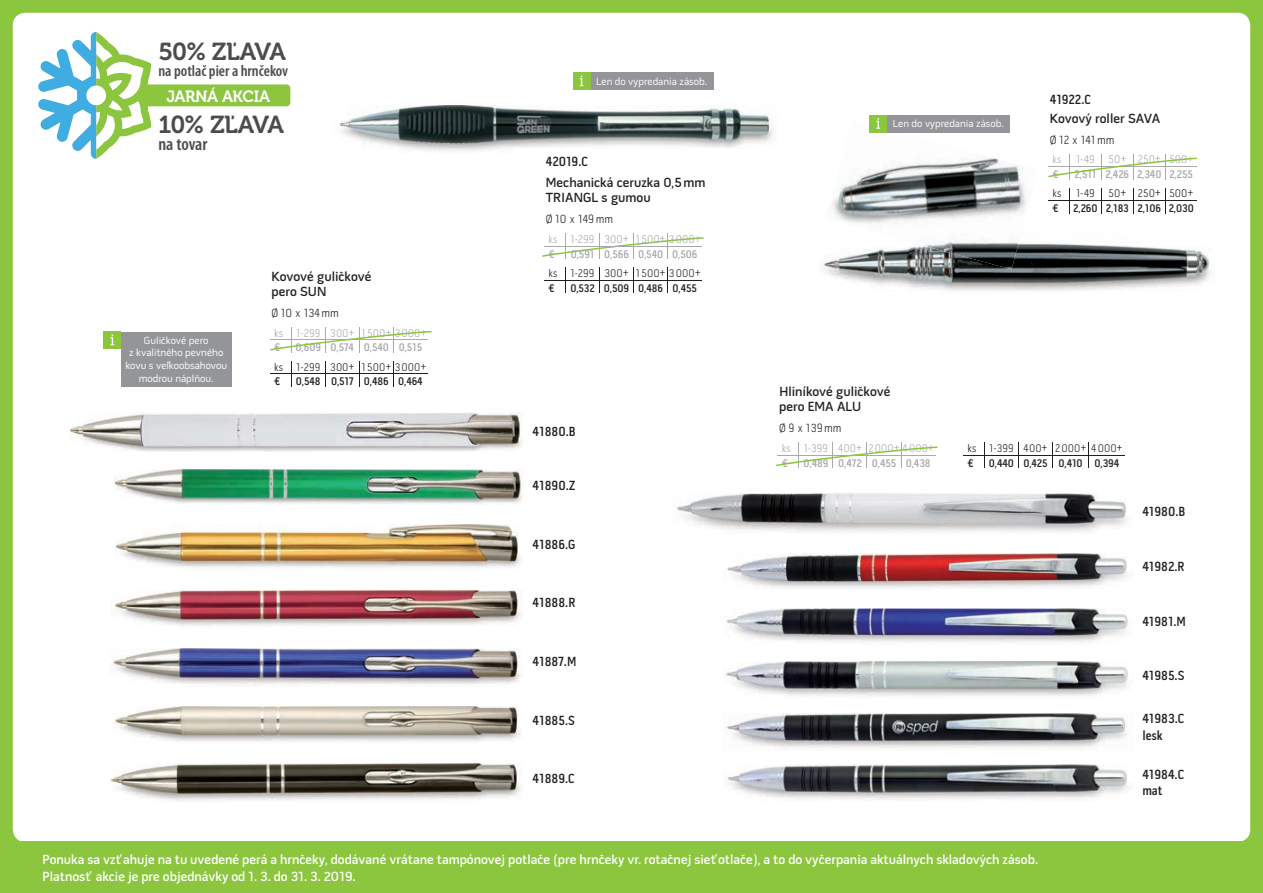
<style>
.page{position:relative;width:1263px;height:893px;background:#8bc63e}
.page>*{position:absolute;margin:0;border:0;box-sizing:border-box;transform-origin:0 0}
.t1{font:24.45px "Museo 700";letter-spacing:-.035em;color:#4b4c4d}
.t2{font:600 condensed 18.15px "Myriad Pro";letter-spacing:-.005em;color:#4b4c4d}
.t3{font:16.35px "Museo 700";letter-spacing:-.03em;color:#fff}
.t4{font:600 condensed 15.9px "Myriad Pro";color:#4b4c4d}
.t5{font:600 13.5px/16.2px "Pill Gothic 600 mg";color:#fff}
.t6{font:600 13.5px/16.2px "Pill Gothic 300 mg";color:#231f20}
.t7{font:600 13.5px/15px "Pill Gothic 600 mg";color:#231f20}
.t8{font:300 12px "Pill Gothic 300 mg";color:#231f20}
.t9{font:600 11.25px "Pill Gothic 300 mg";letter-spacing:-.01em;color:#a8a9ad}
.t10{font:600 11.25px "Pill Gothic 300 mg";letter-spacing:-.01em;color:#231f20}
.t11{font:300 11.25px "Pill Gothic 300 mg";letter-spacing:.005em;color:#a8a9ad}
.t12{font:300 11.25px "Pill Gothic 300 mg";letter-spacing:.005em;color:#231f20}
.t13{font:10.5px/12.6px "Pill Gothic 600 mg";color:#fff;text-align:center}
</style>
<div class="page">
<div style="left:13px;top:13px;width:1237px;height:829px;background:#fff;border-radius:13px"></div>
<div style="left:142px;top:84px;width:148px;height:22px;background:#8bc63e;border-radius:4px"></div>
<svg style="left:38px;top:32px;width:113px;height:127px"></svg>
<img style="left:115px;top:706px;width:405px;height:36px">
<img style="left:111px;top:764px;width:410px;height:37px">
<img style="left:112px;top:590px;width:410px;height:36px">
<img style="left:115px;top:524px;width:406px;height:43px">
<img style="left:115px;top:469px;width:407px;height:35px">
<img style="left:70px;top:412px;width:453px;height:40px">
<img style="left:111px;top:648px;width:410px;height:37px">
<hr style="left:291px;top:374px;width:34px;height:1px;background:#231f20">
<svg style="left:270px;top:361px;width:22px;height:26px"></svg>
<hr style="left:325px;top:374px;width:34px;height:1px;background:#231f20">
<svg style="left:325px;top:361px;width:1px;height:26px"></svg>
<hr style="left:359px;top:374px;width:34px;height:1px;background:#231f20">
<svg style="left:359px;top:361px;width:1px;height:26px"></svg>
<hr style="left:393px;top:374px;width:34px;height:1px;background:#231f20">
<svg style="left:393px;top:361px;width:1px;height:26px"></svg>
<svg style="left:270px;top:327px;width:162px;height:26px"></svg>
<div style="left:121px;top:332px;width:110px;height:55px;background:#939598"></div>
<div style="left:104px;top:332px;width:17px;height:17px;background:#8bc63e"></div>
<svg style="left:110px;top:335px;width:4px;height:10px"></svg>
<img style="left:821px;top:243px;width:390px;height:48px">
<img style="left:828px;top:120px;width:198px;height:104px">
<img style="left:877px;top:237px;width:144px;height:32px">
<div style="left:887px;top:115px;width:123px;height:17px;background:#939598"></div>
<div style="left:870px;top:115px;width:17px;height:17px;background:#8bc63e"></div>
<svg style="left:876px;top:118px;width:4px;height:11px"></svg>
<hr style="left:1069px;top:200px;width:32px;height:1px;background:#231f20">
<svg style="left:1048px;top:188px;width:22px;height:25px"></svg>
<hr style="left:1101px;top:200px;width:32px;height:1px;background:#231f20">
<svg style="left:1101px;top:188px;width:1px;height:25px"></svg>
<hr style="left:1133px;top:200px;width:32px;height:1px;background:#231f20">
<svg style="left:1133px;top:188px;width:1px;height:25px"></svg>
<hr style="left:1165px;top:200px;width:32px;height:1px;background:#231f20">
<svg style="left:1165px;top:188px;width:1px;height:25px"></svg>
<svg style="left:1048px;top:154px;width:149px;height:25px"></svg>
<img style="left:676px;top:494px;width:451px;height:39px">
<img style="left:726px;top:608px;width:402px;height:34px">
<img style="left:727px;top:553px;width:400px;height:35px">
<img style="left:725px;top:764px;width:402px;height:35px">
<img style="left:727px;top:714px;width:400px;height:34px">
<img style="left:725px;top:662px;width:403px;height:34px">
<hr style="left:984px;top:455px;width:34px;height:1px;background:#231f20">
<svg style="left:963px;top:442px;width:22px;height:26px"></svg>
<hr style="left:1018px;top:455px;width:34px;height:1px;background:#231f20">
<svg style="left:1018px;top:442px;width:1px;height:26px"></svg>
<hr style="left:1052px;top:455px;width:37px;height:1px;background:#231f20">
<svg style="left:1052px;top:442px;width:1px;height:26px"></svg>
<hr style="left:1089px;top:455px;width:36px;height:1px;background:#231f20">
<svg style="left:1088px;top:442px;width:1px;height:26px"></svg>
<svg style="left:776px;top:442px;width:162px;height:26px"></svg>
<img style="left:340px;top:105px;width:433px;height:46px">
<svg style="left:542px;top:233px;width:162px;height:26px"></svg>
<hr style="left:566px;top:280px;width:34px;height:1px;background:#231f20">
<svg style="left:544px;top:267px;width:22px;height:26px"></svg>
<hr style="left:600px;top:280px;width:34px;height:1px;background:#231f20">
<svg style="left:599px;top:267px;width:1px;height:26px"></svg>
<hr style="left:634px;top:280px;width:34px;height:1px;background:#231f20">
<svg style="left:633px;top:267px;width:1px;height:26px"></svg>
<hr style="left:668px;top:280px;width:34px;height:1px;background:#231f20">
<svg style="left:667px;top:267px;width:1px;height:26px"></svg>
<div style="left:590px;top:73px;width:123px;height:17px;background:#939598"></div>
<div style="left:573px;top:73px;width:17px;height:17px;background:#8bc63e"></div>
<svg style="left:580px;top:76px;width:3px;height:10px"></svg>
<h1 class="t1" style="left:158px;top:38px;width:129px">50% ZĽAVA</h1>
<p class="t4" style="left:158px;top:62px;width:131px">na potlač pier a hrnčekov</p>
<p class="t3" style="left:166px;top:87px;width:105px">JARNÁ AKCIA</p>
<h1 class="t1" style="left:158px;top:111px;width:127px">10% ZĽAVA</h1>
<h2 class="t2" style="left:158px;top:134px;width:50px">na tovar</h2>
<p class="t13" style="left:125px;top:334px;width:103px">Guličkové pero<br>z kvalitného pevného kovu s veľkoobsahovou modrou náplňou.</p>
<p class="t7" style="left:272px;top:269px;width:101px">Kovové guličkové pero SUN</p>
<p class="t8" style="left:272px;top:306px;width:69px">Ø 10 × 134 mm</p>
<p class="t11" style="left:274px;top:326px;width:153px">ks 1-299 300+ 1 500+ 3 000+</p>
<p class="t9" style="left:274px;top:341px;width:8px">€</p>
<p class="t9" style="left:296px;top:341px;width:128px">0,609 0,574 0,540 0,515</p>
<p class="t12" style="left:274px;top:360px;width:153px">ks 1-299 300+ 1 500+ 3 000+</p>
<p class="t10" style="left:274px;top:375px;width:8px">€</p>
<p class="t10" style="left:296px;top:375px;width:128px">0,548 0,517 0,486 0,464</p>
<p class="t13" style="left:596px;top:75px;width:112px">Len do vypredania zásob.</p>
<p class="t6" style="left:546px;top:153px;width:44px">42019.C</p>
<p class="t7" style="left:546px;top:175px;width:161px">Mechanická ceruzka 0,5 mm<br>TRIANGL s gumou</p>
<p class="t8" style="left:546px;top:212px;width:69px">Ø 10 × 149 mm</p>
<p class="t11" style="left:549px;top:233px;width:153px">ks 1-299 300+ 1 500+ 3 000+</p>
<p class="t9" style="left:549px;top:247px;width:8px">€</p>
<p class="t9" style="left:571px;top:247px;width:128px">0,591 0,566 0,540 0,506</p>
<p class="t12" style="left:549px;top:267px;width:153px">ks 1-299 300+ 1 500+ 3 000+</p>
<p class="t10" style="left:549px;top:281px;width:8px">€</p>
<p class="t10" style="left:570px;top:281px;width:128px">0,532 0,509 0,486 0,455</p>
<p class="t6" style="left:533px;top:423px;width:45px">41880.B</p>
<p class="t6" style="left:533px;top:477px;width:44px">41890.Z</p>
<p class="t6" style="left:533px;top:536px;width:44px">41886.G</p>
<p class="t6" style="left:533px;top:595px;width:44px">41888.R</p>
<p class="t6" style="left:533px;top:653px;width:45px">41887.M</p>
<p class="t6" style="left:533px;top:712px;width:44px">41885.S</p>
<p class="t6" style="left:533px;top:771px;width:44px">41889.C</p>
<p class="t13" style="left:893px;top:117px;width:112px">Len do vypredania zásob.</p>
<p class="t6" style="left:1050px;top:91px;width:43px">41922.C</p>
<p class="t7" style="left:1050px;top:111px;width:112px">Kovový roller SAVA</p>
<p class="t8" style="left:1050px;top:133px;width:66px">Ø 12 × 141 mm</p>
<p class="t11" style="left:1052px;top:153px;width:10px">ks</p>
<p class="t11" style="left:1076px;top:153px;width:119px">1-49 50+ 250+ 500+</p>
<p class="t9" style="left:1052px;top:168px;width:8px">€</p>
<p class="t9" style="left:1074px;top:168px;width:120px">2,511 2,426 2,340 2,255</p>
<p class="t12" style="left:1052px;top:187px;width:10px">ks</p>
<p class="t12" style="left:1076px;top:187px;width:119px">1-49 50+ 250+ 500+</p>
<p class="t10" style="left:1052px;top:202px;width:8px">€</p>
<p class="t10" style="left:1073px;top:202px;width:122px">2,260 2,183 2,106 2,030</p>
<p class="t7" style="left:779px;top:384px;width:113px">Hliníkové guličkové pero EMA ALU</p>
<p class="t8" style="left:779px;top:421px;width:64px">Ø 9 × 139 mm</p>
<p class="t11" style="left:782px;top:442px;width:153px">ks 1-399 400+ 2 000+ 4 000+</p>
<p class="t9" style="left:782px;top:456px;width:8px">€</p>
<p class="t9" style="left:803px;top:456px;width:129px">0,489 0,472 0,455 0,438</p>
<p class="t12" style="left:967px;top:442px;width:156px">ks 1-399 400+ 2 000+ 4 000+</p>
<p class="t10" style="left:967px;top:456px;width:8px">€</p>
<p class="t10" style="left:989px;top:456px;width:132px">0,440 0,425 0,410 0,394</p>
<p class="t6" style="left:1142px;top:503px;width:45px">41980.B</p>
<p class="t6" style="left:1142px;top:559px;width:44px">41982.R</p>
<p class="t6" style="left:1142px;top:613px;width:45px">41981.M</p>
<p class="t6" style="left:1142px;top:667px;width:44px">41985.S</p>
<p class="t6" style="left:1142px;top:711px;width:44px">41983.C lesk</p>
<p class="t6" style="left:1142px;top:766px;width:44px">41984.C mat</p>
<p class="t5" style="left:43px;top:852px;width:997px">Ponuka sa vzťahuje na tu uvedené perá a hrnčeky, dodávané vrátane tampónovej potlače (pre hrnčeky vr. rotačnej sieťotlače), a to do vyčerpania aktuálnych skladových zásob.<br>Platnosť akcie je pre objednávky od 1. 3. do 31. 3. 2019.</p>
</div>
